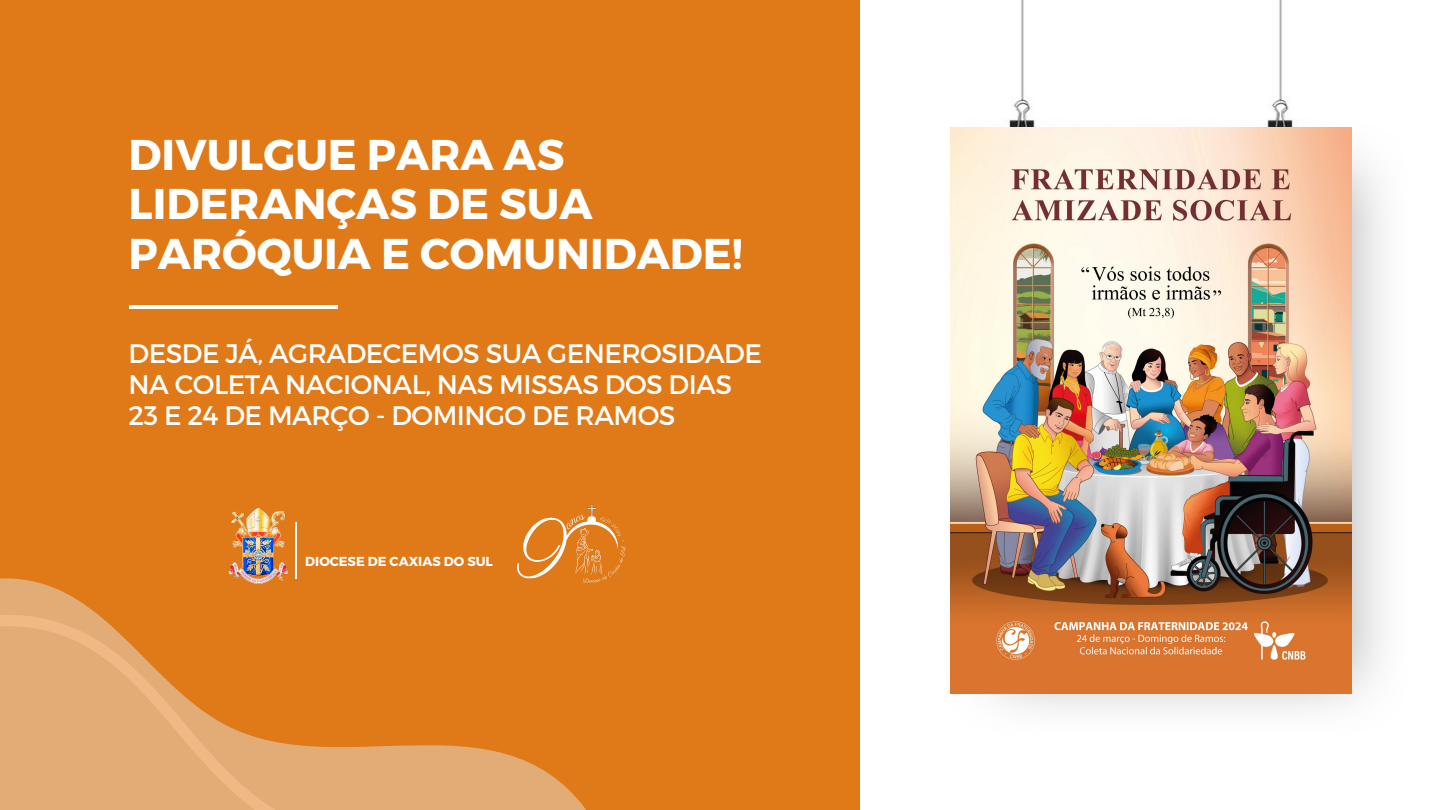
<style>
.page{position:relative;width:1440px;height:810px;background:#e07917}
.page>*{position:absolute;margin:0;border:0;box-sizing:border-box;transform-origin:0 0}
.t1{font:700 43px/49.4px "Montserrat";color:#fff}
.t2{font:26.7px/30.8px "Montserrat";letter-spacing:-.02em;color:#fff}
.t3{font:700 13px "Montserrat";color:#fff}
</style>
<div class="page">
<div style="left:860px;top:0;width:580px;height:810px;background:#fff"></div>
<svg style="left:0;top:584px;width:586px;height:226px"></svg>
<hr style="left:129px;top:306px;width:208px;height:3px;background:#fff">
<img style="left:217px;top:507px;width:82px;height:79px">
<hr style="left:295px;top:522px;width:1px;height:57px;background:#fff">
<img style="left:501px;top:505px;width:125px;height:81px">
<img style="left:951px;top:127px;width:400px;height:567px">
<p class="t1" style="left:129px;top:128px;width:616px">DIVULGUE PARA AS<br>LIDERANÇAS DE SUA<br>PARÓQUIA E COMUNIDADE!</p>
<p class="t2" style="left:129px;top:337px;width:635px">DESDE JÁ, AGRADECEMOS SUA GENEROSIDADE<br>NA COLETA NACIONAL, NAS MISSAS DOS DIAS<br>23 E 24 DE MARÇO - DOMINGO DE RAMOS</p>
<p class="t3" style="left:305px;top:553px;width:189px">DIOCESE DE CAXIAS DO SUL</p>
</div>
